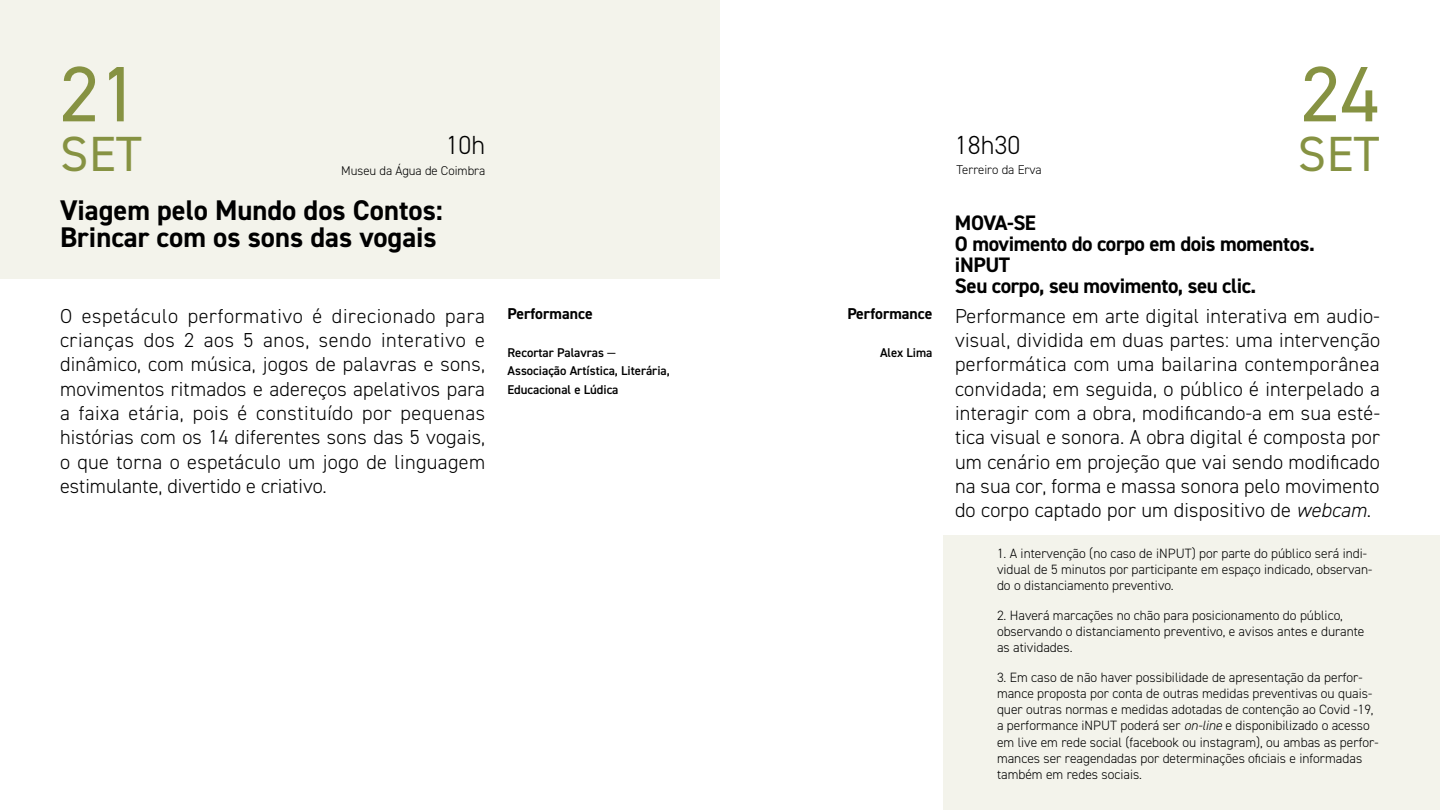
<style>
.page{position:relative;width:1440px;height:810px;background:#fff}
.page>*{position:absolute;margin:0;border:0;box-sizing:border-box;transform-origin:0 0}
.t1{font:78.75px "DIN2014";color:#869242}
.t2{font:49.5px "DIN2014";letter-spacing:.01em;color:#869242}
.t3{font:700 28.5px/27px "DIN2014";color:#000}
.t4{font:300 26.25px "DIN2014";color:#000}
.t5{font:700 21px/21px "DIN2014";letter-spacing:-.02em;color:#000}
.t6{font:300 20.25px/24.3px "DIN2014";letter-spacing:.01em;color:#000;text-align:justify}
.t7{font:700 15.75px "DIN2014";color:#000}
.t8{font:300 13.5px/16.2px "DIN2014";color:#000}
.t9{font:600 12.75px/18.8px "DIN2014";color:#000}
.t10{font:300 12.75px "DIN2014";color:#000}
.s1{font-weight:400}
.s2{font-style:italic}
</style>
<div class="page">
<div style="left:0;top:0;width:720px;height:279px;background:#f3f3eb"></div>
<div style="left:944px;top:536px;width:496px;height:274px;background:#f3f3eb"></div>
<h1 class="t1" style="left:60px;top:45px;width:80px">21</h1>
<h2 class="t2" style="left:60px;top:123px;width:83px">SET</h2>
<p class="t4" style="left:446px;top:129px;width:41px">10h</p>
<p class="t4" style="left:955px;top:129px;width:67px">18h30</p>
<p class="t10" style="left:341px;top:163px;width:146px">Museu da Água de Coimbra</p>
<p class="t10" style="left:957px;top:162px;width:87px">Terreiro da Erva</p>
<h1 class="t1" style="left:1301px;top:45px;width:80px">24</h1>
<h2 class="t2" style="left:1298px;top:123px;width:83px">SET</h2>
<h3 class="t3" style="left:60px;top:197px;width:384px">Viagem pelo Mundo dos Contos:<br>Brincar com os sons das vogais</h3>
<p class="t6" style="left:60px;top:304px;width:427px">O espetáculo performativo é direcionado para crianças dos 2 aos 5 anos, sendo interativo e dinâmico, com música, jogos de palavras e sons, movimentos ritmados e adereços apelativos para a faixa etária, pois é constituído por pequenas histórias com os 14 diferentes sons das 5 vogais, o que torna o espetáculo um jogo de linguagem estimulante, divertido e criativo.</p>
<p class="t7" style="left:507px;top:303px;width:87px">Performance</p>
<p class="t9" style="left:507px;top:343px;width:164px">Recortar Palavras <span class="s1">—<br></span>Associação Artística, Literária,<br>Educacional e Lúdica</p>
<p class="t7" style="left:847px;top:303px;width:87px">Performance</p>
<p class="t9" style="left:880px;top:343px;width:54px">Alex Lima</p>
<p class="t5" style="left:955px;top:212px;width:361px">MOVA‑SE<br>O movimento do corpo em dois momentos. iNPUT<br>Seu corpo, seu movimento, seu clic.</p>
<p class="t6" style="left:955px;top:304px;width:427px">Performance em arte digital interativa em audio&shy;visual, dividida em duas partes: uma intervenção performática com uma bailarina contemporânea convidada; em seguida, o público é interpelado a interagir com a obra, modificando‑a em sua esté&shy;tica visual e sonora. A obra digital é composta por um cenário em projeção que vai sendo modificado na sua cor, forma e massa sonora pelo movimento do corpo captado por um dispositivo de <span class="s2">webcam</span>.</p>
<p class="t8" style="left:997px;top:545px;width:377px">1. A intervenção (no caso de iNPUT) por parte do público será indi&shy;vidual de 5 minutos por participante em espaço indicado, observan&shy;do o distanciamento preventivo.</p>
<p class="t8" style="left:997px;top:607px;width:369px">2. Haverá marcações no chão para posicionamento do público, observando o distanciamento preventivo, e avisos antes e durante as atividades.</p>
<p class="t8" style="left:997px;top:669px;width:383px">3. Em caso de não haver possibilidade de apresentação da perfor&shy;mance proposta por conta de outras medidas preventivas ou quais&shy;quer outras normas e medidas adotadas de contenção ao Covid ‑19, a performance iNPUT poderá ser <span class="s2">on‑line</span> e disponibilizado o acesso em live em rede social (facebook ou instagram), ou ambas as perfor&shy;mances ser reagendadas por determinações oficiais e informadas também em redes sociais.</p>
</div>
